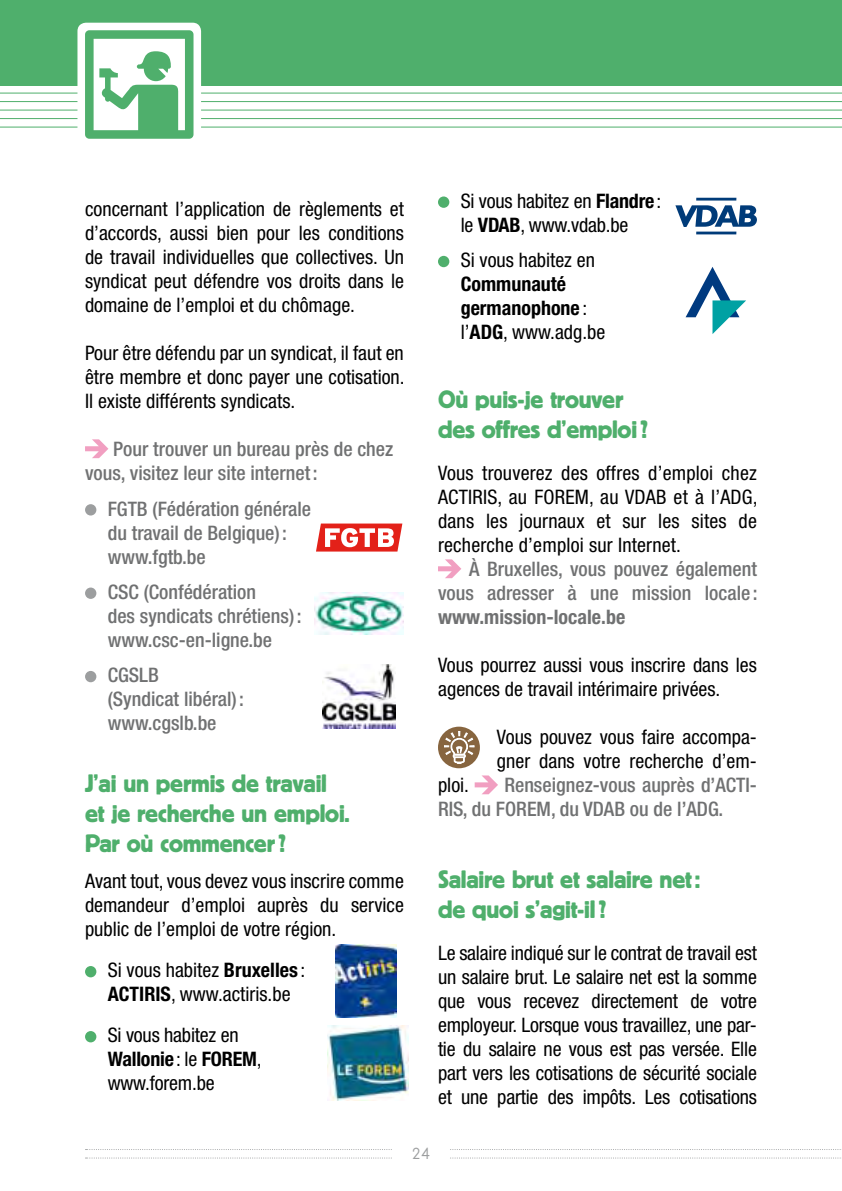
<style>
.page{position:relative;width:842px;height:1191px;background:#fff}
.page>*{position:absolute;margin:0;border:0;box-sizing:border-box;transform-origin:0 0}
.t1{font:25px/30px "Block BE";letter-spacing:-.01em;color:#4faf6c}
.t2{font:condensed 20px/24px "Helvetica Neue";color:#000}
.t3{font:500 condensed 20px/24px "Helvetica Neue";color:#707172}
.t4{font:700 condensed 20px/24px "Helvetica Neue";color:#000}
.t5{font:700 condensed 20px "Helvetica Neue";color:#707172}
.t6{font:100 16px "Base Mono Wide";color:#9c9e9f}
.s1{font-weight:700}
.s2{font-weight:400}
</style>
<div class="page">
<svg style="left:86px;top:1149px;width:755px;height:1px"></svg>
<svg style="left:86px;top:1157px;width:755px;height:1px"></svg>
<div style="left:393px;top:1146px;width:56px;height:25px;background:#fff"></div>
<hr style="left:0;top:93px;width:842px;height:1px;background:#4faf6c">
<hr style="left:0;top:101px;width:842px;height:1px;background:#4faf6c">
<hr style="left:0;top:110px;width:842px;height:1px;background:#4faf6c">
<hr style="left:0;top:118px;width:842px;height:1px;background:#4faf6c">
<hr style="left:0;top:127px;width:842px;height:1px;background:#4faf6c">
<div style="left:0;top:0;width:842px;height:85px;background:#4faf6c"></div>
<div style="left:77px;top:23px;width:124px;height:123px;background:#fff;border-radius:9px"></div>
<svg style="left:85px;top:30px;width:108px;height:109px"></svg>
<div style="left:438px;top:196px;width:11px;height:12px;background:#4faf6c;border-radius:50%"></div>
<div style="left:438px;top:256px;width:11px;height:11px;background:#4faf6c;border-radius:50%"></div>
<svg style="left:438px;top:559px;width:23px;height:19px"></svg>
<svg style="left:475px;top:775px;width:23px;height:19px"></svg>
<svg style="left:85px;top:439px;width:23px;height:19px"></svg>
<div style="left:85px;top:504px;width:11px;height:11px;background:#9c9e9f;border-radius:50%"></div>
<div style="left:85px;top:587px;width:11px;height:12px;background:#9c9e9f;border-radius:50%"></div>
<div style="left:85px;top:671px;width:11px;height:11px;background:#9c9e9f;border-radius:50%"></div>
<div style="left:85px;top:966px;width:11px;height:11px;background:#4faf6c;border-radius:50%"></div>
<div style="left:85px;top:1031px;width:11px;height:11px;background:#4faf6c;border-radius:50%"></div>
<img style="left:322px;top:664px;width:74px;height:64px">
<svg style="left:316px;top:523px;width:86px;height:28px"></svg>
<img style="left:314px;top:592px;width:90px;height:42px">
<svg style="left:686px;top:267px;width:60px;height:67px"></svg>
<img style="left:335px;top:944px;width:61px;height:74px">
<svg style="left:675px;top:205px;width:82px;height:22px"></svg>
<hr style="left:696px;top:198px;width:40px;height:2px;background:#003b79">
<hr style="left:696px;top:232px;width:40px;height:2px;background:#003b79">
<img style="left:327px;top:1025px;width:81px;height:75px">
<div style="left:438px;top:726px;width:42px;height:42px;background:#87653f;border-radius:50%"></div>
<svg style="left:444px;top:731px;width:31px;height:33px"></svg>
<p class="t2" style="left:85px;top:197px;width:320px;text-align:justify">concernant l’application de règlements et d’accords, aussi bien pour les conditions de travail individuelles que collectives. Un syndicat peut défendre vos droits dans le domaine de l’emploi et du chômage.</p>
<p class="t2" style="left:85px;top:341px;width:321px;text-align:justify">Pour être défendu par un syndicat, il faut en être membre et donc payer une cotisation.<br>Il existe différents syndicats.</p>
<p class="t3" style="left:85px;top:437px;width:310px;text-indent:28px">Pour trouver un bureau près de chez vous, visitez leur site internet:</p>
<p class="t3" style="left:108px;top:496px;width:205px">FGTB (Fédération générale du travail de Belgique): www.fgtb.be</p>
<p class="t3" style="left:108px;top:579px;width:195px">CSC (Confédération<br>des syndicats chrétiens): www.csc-en-ligne.be</p>
<p class="t3" style="left:108px;top:663px;width:138px">CGSLB<br>(Syndicat libéral): www.cgslb.be</p>
<p class="t1" style="left:85px;top:767px;width:266px">J’ai un permis de travail et je recherche un emploi.<br>Par où commencer?</p>
<p class="t2" style="left:85px;top:869px;width:320px;text-align:justify">Avant tout, vous devez vous inscrire comme demandeur d’emploi auprès du service public de l’emploi de votre région.</p>
<p class="t2" style="left:108px;top:958px;width:199px">Si vous habitez <span class="s1">Bruxelles</span> :<br><span class="s1">ACTIRIS</span>, www.actiris.be</p>
<p class="t2" style="left:108px;top:1023px;width:155px">Si vous habitez en<br><span class="s1">Wallonie</span>: le <span class="s1">FOREM</span>, www.forem.be</p>
<p class="t2" style="left:461px;top:189px;width:202px">Si vous habitez en <span class="s1">Flandre</span>: le <span class="s1">VDAB</span>, www.vdab.be</p>
<p class="t2" style="left:461px;top:248px;width:136px">Si vous habitez en</p>
<p class="t4" style="left:461px;top:272px;width:146px">Communauté germanophone <span class="s2">: l’</span>ADG<span class="s2">, www.adg.be</span></p>
<p class="t1" style="left:438px;top:383px;width:212px">Où puis-je trouver des offres d’emploi?</p>
<p class="t2" style="left:438px;top:461px;width:321px;text-align:justify">Vous trouverez des offres d’emploi chez ACTIRIS, au FOREM, au VDAB et à l’ADG, dans les journaux et sur les sites de recherche d’emploi sur Internet.</p>
<p class="t3" style="left:438px;top:557px;width:321px;text-align:right">À Bruxelles, vous pouvez également vous adresser à une mission locale :</p>
<p class="t5" style="left:438px;top:605px;width:189px">www.mission-locale.be</p>
<p class="t2" style="left:438px;top:653px;width:320px">Vous pourrez aussi vous inscrire dans les agences de travail intérimaire privées.</p>
<p class="t2" style="left:497px;top:725px;width:261px">Vous pouvez vous faire accompa&shy;gner dans votre recherche d’em-</p>
<p class="t2" style="left:438px;top:773px;width:33px">ploi.</p>
<p class="t3" style="left:438px;top:773px;width:320px;text-indent:66px">Renseignez-vous auprès d’ACTI-<br>RIS, du FOREM, du VDAB ou de l’ADG.</p>
<p class="t1" style="left:438px;top:863px;width:264px">Salaire brut et salaire net: de quoi s’agit-il?</p>
<p class="t2" style="left:438px;top:941px;width:320px;text-align:justify">Le salaire indiqué sur le contrat de travail est un salaire brut. Le salaire net est la somme que vous recevez directement de votre employeur. Lorsque vous travaillez, une par&shy;tie du salaire ne vous est pas versée. Elle part vers les cotisations de sécurité sociale et une partie des impôts. Les cotisations</p>
<p class="t6" style="left:411px;top:1142px;width:21px">24</p>
</div>
